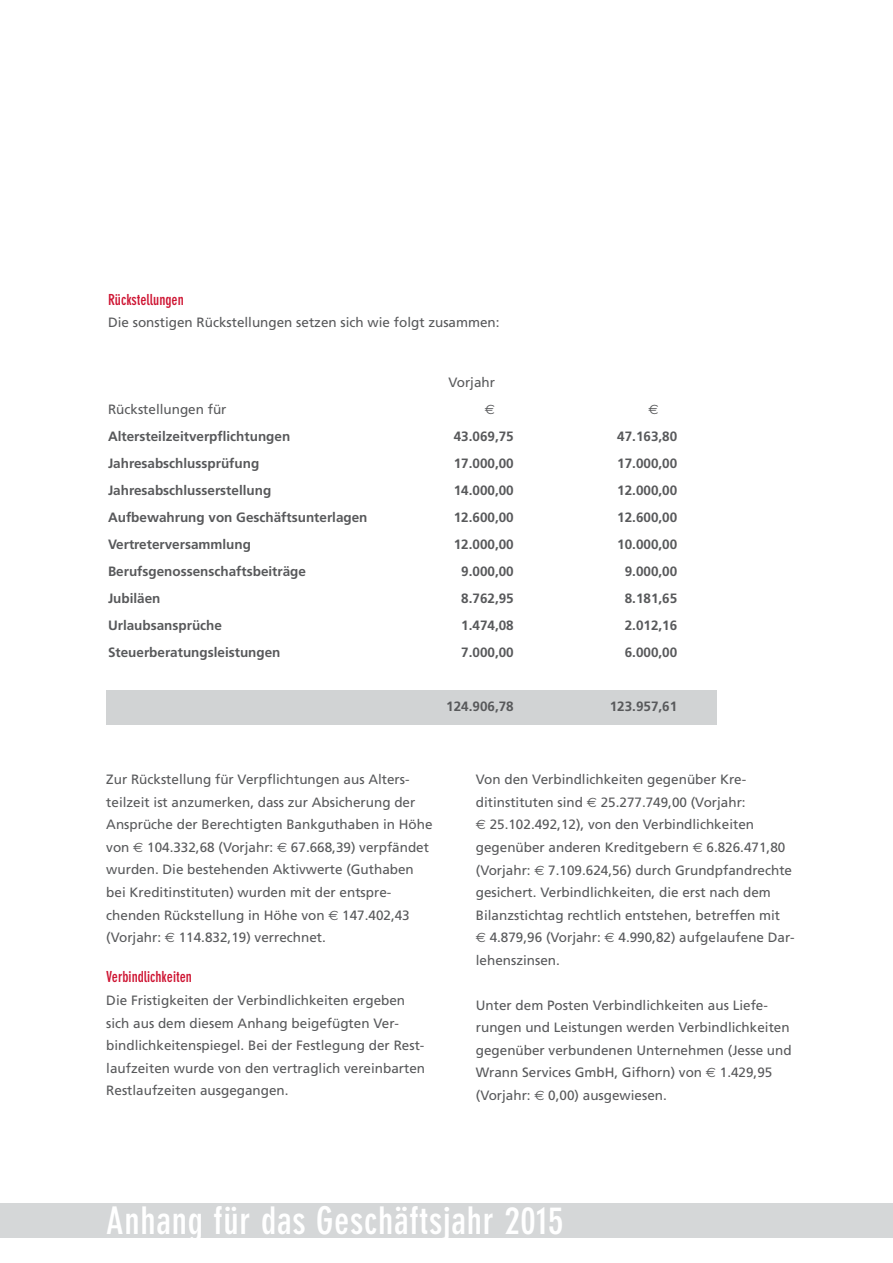
<style>
.page{position:relative;width:893px;height:1263px;background:#fff}
.page>*{position:absolute;margin:0;border:0;box-sizing:border-box;transform-origin:0 0}
.t1{font:700 condensed 37.5px "DIN Neuzeit Grotesk Std";letter-spacing:.02em;color:#fff}
.t2{font:700 condensed 15px "DIN Neuzeit Grotesk Std";color:#ce1432}
.t3{font:13.5px/22.5px "Frutiger";color:#58595b}
.t4{font:700 13.5px "Frutiger";color:#58595b}
.t5{font:13.5px "Euro Sans";color:#58595b}
.s1{font-family:"Euro Sans"}
</style>
<div class="page">
<div style="left:0;top:1203px;width:893px;height:34px;background:#d5d7d8"></div>
<div style="left:106px;top:690px;width:611px;height:34px;background:#d1d3d4"></div>
<p class="t2" style="left:108px;top:291px;width:77px">Rückstellungen</p>
<p class="t3" style="left:108px;top:311px;width:393px">Die sonstigen Rückstellungen setzen sich wie folgt zusammen:</p>
<p class="t3" style="left:448px;top:371px;width:48px">Vorjahr</p>
<p class="t3" style="left:108px;top:398px;width:120px">Rückstellungen für</p>
<p class="t5" style="left:485px;top:402px;width:12px">€</p>
<p class="t5" style="left:648px;top:402px;width:12px">€</p>
<p class="t4" style="left:108px;top:429px;width:184px">Altersteilzeitverpflichtungen</p>
<p class="t4" style="left:454px;top:429px;width:62px">43.069,75</p>
<p class="t4" style="left:617px;top:429px;width:62px">47.163,80</p>
<p class="t4" style="left:108px;top:456px;width:153px">Jahresabschlussprüfung</p>
<p class="t4" style="left:454px;top:456px;width:62px">17.000,00</p>
<p class="t4" style="left:617px;top:456px;width:62px">17.000,00</p>
<p class="t4" style="left:108px;top:483px;width:165px">Jahresabschlusserstellung</p>
<p class="t4" style="left:454px;top:483px;width:62px">14.000,00</p>
<p class="t4" style="left:617px;top:483px;width:62px">12.000,00</p>
<p class="t4" style="left:108px;top:510px;width:261px">Aufbewahrung von Geschäftsunterlagen</p>
<p class="t4" style="left:454px;top:510px;width:62px">12.600,00</p>
<p class="t4" style="left:617px;top:510px;width:62px">12.600,00</p>
<p class="t4" style="left:108px;top:537px;width:145px">Vertreterversammlung</p>
<p class="t4" style="left:454px;top:537px;width:62px">12.000,00</p>
<p class="t4" style="left:617px;top:537px;width:62px">10.000,00</p>
<p class="t4" style="left:108px;top:564px;width:200px">Berufsgenossenschaftsbeiträge</p>
<p class="t4" style="left:461px;top:564px;width:54px">9.000,00</p>
<p class="t4" style="left:625px;top:564px;width:54px">9.000,00</p>
<p class="t4" style="left:108px;top:591px;width:54px">Jubiläen</p>
<p class="t4" style="left:461px;top:591px;width:54px">8.762,95</p>
<p class="t4" style="left:625px;top:591px;width:54px">8.181,65</p>
<p class="t4" style="left:108px;top:618px;width:115px">Urlaubsansprüche</p>
<p class="t4" style="left:461px;top:618px;width:54px">1.474,08</p>
<p class="t4" style="left:625px;top:618px;width:54px">2.012,16</p>
<p class="t4" style="left:108px;top:645px;width:174px">Steuerberatungsleistungen</p>
<p class="t4" style="left:461px;top:645px;width:54px">7.000,00</p>
<p class="t4" style="left:625px;top:645px;width:54px">6.000,00</p>
<p class="t4" style="left:446px;top:699px;width:69px">124.906,78</p>
<p class="t4" style="left:610px;top:699px;width:69px">123.957,61</p>
<p class="t3" style="left:106px;top:768px;width:328px">Zur Rückstellung für Verpflichtungen aus Alters&shy;teilzeit ist anzumerken, dass zur Absicherung der Ansprüche der Berechtigten Bankguthaben in Höhe von <span class="s1">€</span> 104.332,68 (Vorjahr: <span class="s1">€</span> 67.668,39) verpfändet wurden. Die bestehenden Aktivwerte (Guthaben bei Kreditinstituten) wurden mit der entspre&shy;chenden Rückstellung in Höhe von <span class="s1">€</span> 147.402,43 (Vorjahr: <span class="s1">€</span> 114.832,19) verrechnet.</p>
<p class="t2" style="left:106px;top:968px;width:87px">Verbindlichkeiten</p>
<p class="t3" style="left:106px;top:989px;width:320px">Die Fristigkeiten der Verbindlichkeiten ergeben sich aus dem diesem Anhang beigefügten Ver&shy;bindlichkeitenspiegel. Bei der Festlegung der Rest&shy;laufzeiten wurde von den vertraglich vereinbarten Restlaufzeiten ausgegangen.</p>
<p class="t3" style="left:476px;top:768px;width:320px">Von den Verbindlichkeiten gegenüber Kre&shy;ditinstituten sind <span class="s1">€</span> 25.277.749,00 (Vorjahr:<br><span class="s1">€</span> 25.102.492,12), von den Verbindlichkeiten gegenüber anderen Kreditgebern <span class="s1">€</span> 6.826.471,80 (Vorjahr: <span class="s1">€</span> 7.109.624,56) durch Grundpfandrechte gesichert. Verbindlichkeiten, die erst nach dem Bilanzstichtag rechtlich entstehen, betreffen mit<br><span class="s1">€</span> 4.879,96 (Vorjahr: <span class="s1">€</span> 4.990,82) aufgelaufene Dar&shy;lehenszinsen.</p>
<p class="t3" style="left:476px;top:993px;width:317px">Unter dem Posten Verbindlichkeiten aus Liefe&shy;rungen und Leistungen werden Verbindlichkeiten gegenüber verbundenen Unternehmen (Jesse und Wrann Services GmbH, Gifhorn) von <span class="s1">€</span> 1.429,95 (Vorjahr: <span class="s1">€</span> 0,00) ausgewiesen.</p>
<h1 class="t1" style="left:106px;top:1199px;width:459px">Anhang für das Geschäftsjahr 2015</h1>
</div>
